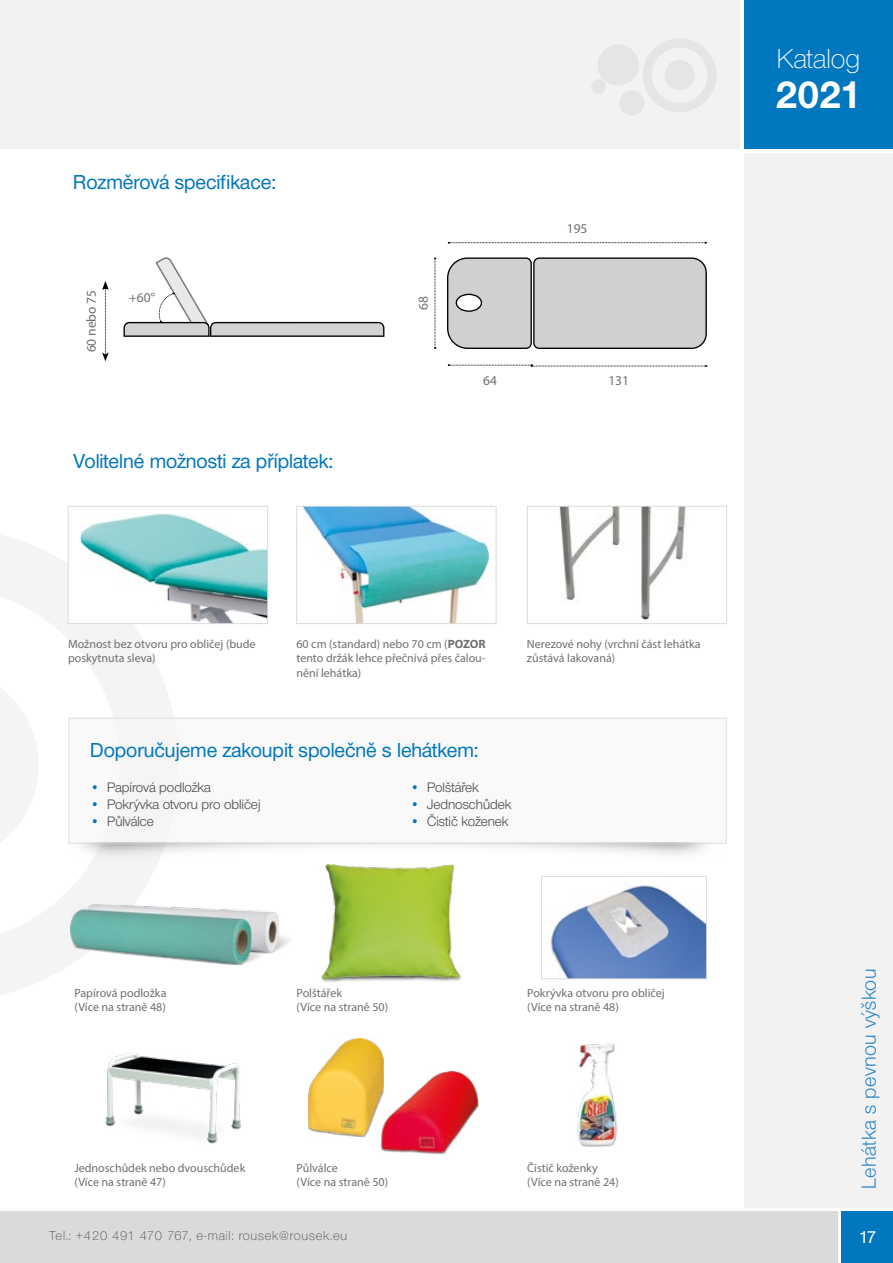
<style>
.page{position:relative;width:893px;height:1263px;background:#fff}
.page>*{position:absolute;margin:0;border:0;box-sizing:border-box;transform-origin:0 0}
.t1{font:700 40.5px "Nimbus Sans Novus DOT";color:#fff}
.t2{font:300 28.5px "Nimbus Sans Novus DOT";color:#fff}
.t3{font:500 21px "Nimbus Sans Novus DOT";color:#0077be}
.t4{font:21px "Nimbus Sans Novus DOT";letter-spacing:.02em;color:#2f88c9}
.t5{font:500 18px "Nimbus Sans Novus DOT";color:#fff}
.t6{font:14.25px "Nimbus Sans Novus DOT";color:#4a4a49}
.t7{font:300 13.5px "Nimbus Sans Novus DOT";letter-spacing:.06em;color:#4a4a49}
.t8{font:13.5px "Myriad Pro";color:#706f6f}
.t9{font:12px/14.4px "Myriad Pro";color:#706f6f}
.s1{font-weight:700}
.s2{color:#0077be}
</style>
<div class="page">
<svg style="left:0;top:535px;width:173px;height:460px"></svg>
<div style="left:744px;top:0;width:149px;height:149px;background:#0077be"></div>
<div style="left:0;top:0;width:740px;height:149px;background:#f2f2f2"></div>
<svg style="left:591px;top:39px;width:125px;height:76px"></svg>
<div style="left:842px;top:1212px;width:51px;height:51px;background:#0077be"></div>
<div style="left:0;top:1212px;width:838px;height:51px;background:#dadada"></div>
<div style="left:744px;top:153px;width:149px;height:1055px;background:#f2f2f2"></div>
<svg style="left:447px;top:257px;width:260px;height:92px;background:#c9c9c9"></svg>
<img style="left:68px;top:844px;width:643px;height:19px">
<div style="left:68px;top:717px;width:659px;height:127px;background:#f6f6f6;border:2px solid #dadada"></div>
<svg style="left:123px;top:257px;width:261px;height:80px"></svg>
<svg style="left:448px;top:242px;width:259px;height:2px"></svg>
<svg style="left:448px;top:364px;width:259px;height:3px"></svg>
<svg style="left:434px;top:257px;width:2px;height:92px"></svg>
<svg style="left:102px;top:281px;width:7px;height:80px"></svg>
<img style="left:559px;top:508px;width:127px;height:113px">
<div style="left:527px;top:506px;width:200px;height:118px;border:1px solid #dadada"></div>
<div style="left:68px;top:506px;width:200px;height:118px;background:#fff"></div>
<img style="left:80px;top:514px;width:186px;height:108px">
<div style="left:68px;top:506px;width:200px;height:118px;border:1px solid #dadada"></div>
<img style="left:304px;top:508px;width:185px;height:114px">
<div style="left:296px;top:506px;width:200px;height:118px;border:1px solid #dadada"></div>
<img style="left:70px;top:905px;width:220px;height:60px">
<img style="left:321px;top:864px;width:140px;height:118px">
<img style="left:549px;top:885px;width:156px;height:92px">
<div style="left:541px;top:876px;width:166px;height:103px;border:1px solid #dadada"></div>
<img style="left:105px;top:1053px;width:136px;height:91px">
<img style="left:381px;top:1071px;width:98px;height:83px">
<img style="left:308px;top:1039px;width:76px;height:98px">
<img style="left:577px;top:1043px;width:41px;height:104px">
<h3 class="t3" style="left:73px;top:170px;width:204px">Rozměrová specifikace:</h3>
<p class="t8" style="left:83px;top:352px;width:64px;rotate:-90deg">60 nebo 75</p>
<p class="t8" style="left:129px;top:289px;width:28px">+60°</p>
<h3 class="t3" style="left:73px;top:449px;width:261px">Volitelné možnosti za příplatek:</h3>
<p class="t8" style="left:415px;top:310px;width:15px;rotate:-90deg">68</p>
<p class="t8" style="left:567px;top:221px;width:22px">195</p>
<p class="t8" style="left:483px;top:372px;width:15px">64</p>
<p class="t8" style="left:608px;top:372px;width:22px">131</p>
<p class="t9" style="left:68px;top:636px;width:189px">Možnost bez otvoru pro obličej (bude poskytnuta sleva)</p>
<p class="t9" style="left:296px;top:636px;width:191px;text-align:justify">60 cm (standard) nebo 70 cm (<span class="s1">POZOR </span>tento držák lehce přečnívá přes čalou&shy;nění lehátka)</p>
<p class="t9" style="left:527px;top:636px;width:175px">Nerezové nohy (vrchní část lehátka zůstává lakovaná)</p>
<h3 class="t3" style="left:90px;top:738px;width:390px">Doporučujeme zakoupit společně s lehátkem:</h3>
<p class="t6" style="left:90px;top:779px;width:122px"><span class="s2">•</span> Papírová podložka</p>
<p class="t6" style="left:90px;top:796px;width:172px"><span class="s2">•</span> Pokrývka otvoru pro obličej</p>
<p class="t6" style="left:90px;top:813px;width:65px"><span class="s2">•</span> Půlválce</p>
<p class="t6" style="left:410px;top:779px;width:70px"><span class="s2">•</span> Polštářek</p>
<p class="t6" style="left:410px;top:796px;width:103px"><span class="s2">•</span> Jednoschůdek</p>
<p class="t6" style="left:410px;top:813px;width:100px"><span class="s2">•</span> Čistič koženek</p>
<p class="t9" style="left:74px;top:985px;width:94px">Papírová podložka (Více na straně 48)</p>
<p class="t9" style="left:297px;top:985px;width:93px">Polštářek<br>(Více na straně 50)</p>
<p class="t9" style="left:74px;top:1160px;width:172px">Jednoschůdek nebo dvouschůdek (Více na straně 47)</p>
<p class="t9" style="left:297px;top:1160px;width:93px">Půlválce<br>(Více na straně 50)</p>
<p class="t9" style="left:527px;top:985px;width:139px">Pokrývka otvoru pro obličej (Více na straně 48)</p>
<p class="t9" style="left:527px;top:1160px;width:93px">Čistič koženky (Více na straně 24)</p>
<h2 class="t2" style="left:777px;top:42px;width:85px">Katalog</h2>
<h1 class="t1" style="left:776px;top:71px;width:87px">2021</h1>
<h3 class="t4" style="left:857px;top:1189px;width:222px;rotate:-90deg">Lehátka s pevnou výškou</h3>
<p class="t7" style="left:49px;top:1227px;width:300px">Tel.: +420 491 470 767, e-mail: rousek@rousek.eu</p>
<h3 class="t5" style="left:859px;top:1227px;width:19px">17</h3>
</div>
